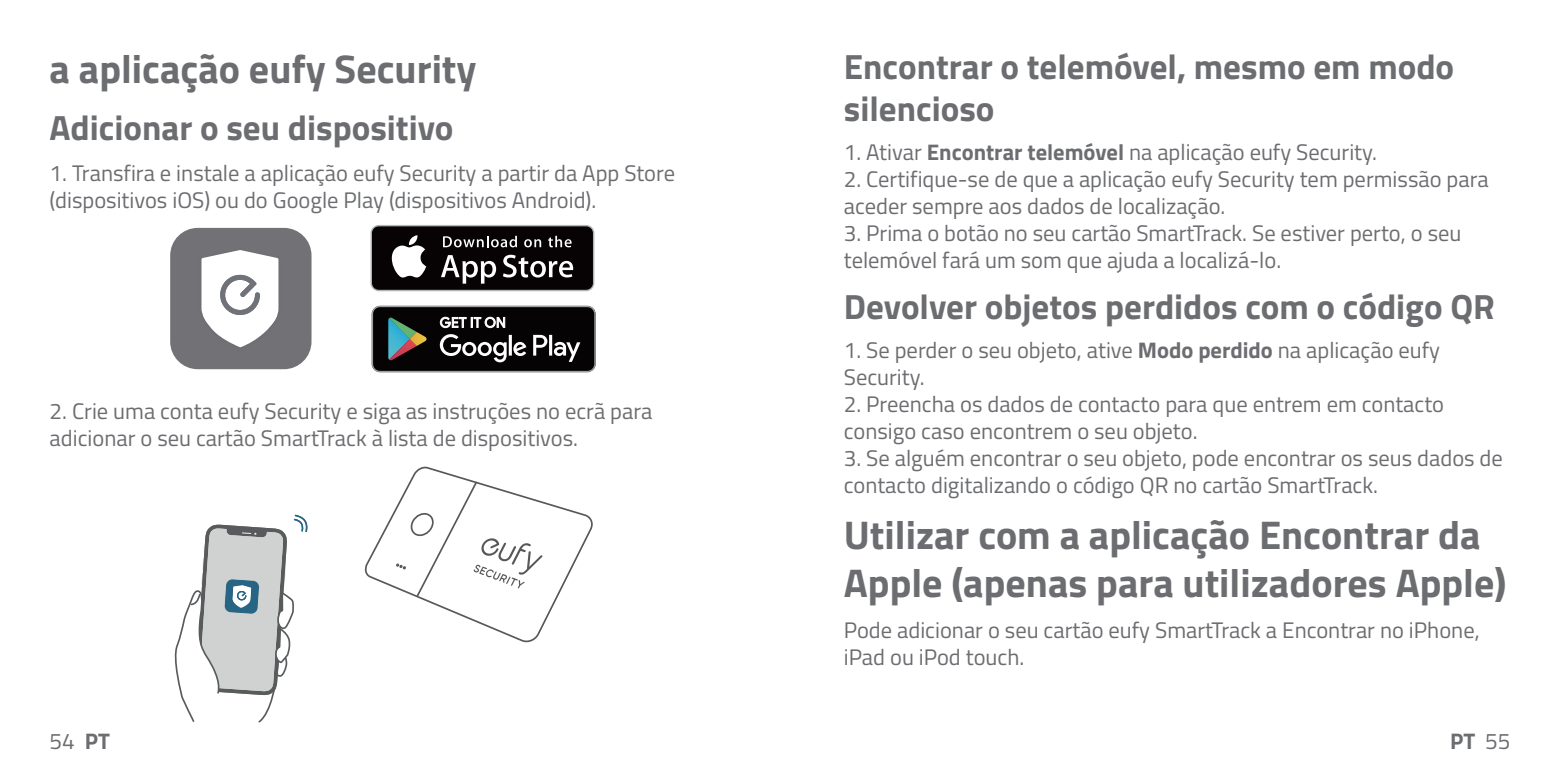
<style>
.page{position:relative;width:1560px;height:780px;background:#fff}
.page>*{position:absolute;margin:0;border:0;box-sizing:border-box;transform-origin:0 0}
.t1{font:700 40px/48px "Titillium Web";color:#6c6d70}
.t2{font:700 35px/42px "Titillium Web";color:#6c6d70}
.正文{font:22.5px/27px "Titillium Web";color:#6c6d70}
.t3{font:700 22.5px "Titillium Web";color:#6c6d70}
.s1{font-weight:700}
.s2{font-weight:400}
</style>
<div class="page">
<svg style="left:370px;top:225px;width:224px;height:66px"></svg>
<div style="left:372px;top:226px;width:221px;height:64px;background:#070304;border-radius:7px"></div>
<svg style="left:391px;top:235px;width:35px;height:42px"></svg>
<svg style="left:441px;top:255px;width:55px;height:28px"></svg>
<svg style="left:503px;top:255px;width:70px;height:22px"></svg>
<svg style="left:443px;top:236px;width:74px;height:11px"></svg>
<svg style="left:524px;top:239px;width:17px;height:8px"></svg>
<svg style="left:548px;top:236px;width:23px;height:11px"></svg>
<svg style="left:372px;top:306px;width:223px;height:66px;background:#2b2d2c"></svg>
<svg style="left:170px;top:228px;width:141px;height:141px"></svg>
<svg style="left:364px;top:466px;width:229px;height:177px"></svg>
<svg style="left:174px;top:514px;width:134px;height:209px"></svg>
<p class="t1" style="left:50px;top:43px;width:428px">a aplicação eufy Security</p>
<p class="t2" style="left:50px;top:105px;width:405px">Adicionar o seu dispositivo</p>
<p class="正文" style="left:50px;top:158px;width:627px">1. Transfira e instale a aplicação eufy Security a partir da App Store (dispositivos iOS) ou do Google Play (dispositivos Android).</p>
<p class="正文" style="left:50px;top:396px;width:604px">2. Crie uma conta eufy Security e siga as instruções no ecrã para adicionar o seu cartão SmartTrack à lista de dispositivos.</p>
<p class="t2" style="left:843px;top:44px;width:612px">Encontrar o telemóvel, mesmo em modo silencioso</p>
<p class="正文" style="left:843px;top:137px;width:535px">1. Ativar <span class="s1">Encontrar telemóvel</span> na aplicação eufy Security.</p>
<p class="正文" style="left:843px;top:164px;width:646px">2. Certifique-se de que a aplicação eufy Security tem permissão para aceder sempre aos dados de localização.</p>
<p class="正文" style="left:843px;top:218px;width:619px">3. Prima o botão no seu cartão SmartTrack. Se estiver perto, o seu telemóvel fará um som que ajuda a localizá-lo.</p>
<p class="t2" style="left:843px;top:284px;width:652px">Devolver objetos perdidos com o código QR</p>
<p class="正文" style="left:843px;top:336px;width:597px">1. Se perder o seu objeto, ative <span class="s1">Modo perdido</span> na aplicação eufy<br>Security.</p>
<p class="正文" style="left:843px;top:390px;width:602px">2. Preencha os dados de contacto para que entrem em contacto consigo caso encontrem o seu objeto.</p>
<p class="正文" style="left:843px;top:444px;width:660px">3. Se alguém encontrar o seu objeto, pode encontrar os seus dados de contacto digitalizando o código QR no cartão SmartTrack.</p>
<p class="t1" style="left:843px;top:509px;width:664px">Utilizar com a aplicação Encontrar da<br>Apple (apenas para utilizadores Apple)</p>
<p class="正文" style="left:843px;top:615px;width:637px">Pode adicionar o seu cartão eufy SmartTrack a Encontrar no iPhone, iPad ou iPod touch.</p>
<p class="正文" style="left:50px;top:726px;width:62px">54 <span class="s1">PT</span></p>
<p class="t3" style="left:1449px;top:724px;width:62px">PT <span class="s2">55</span></p>
</div>
